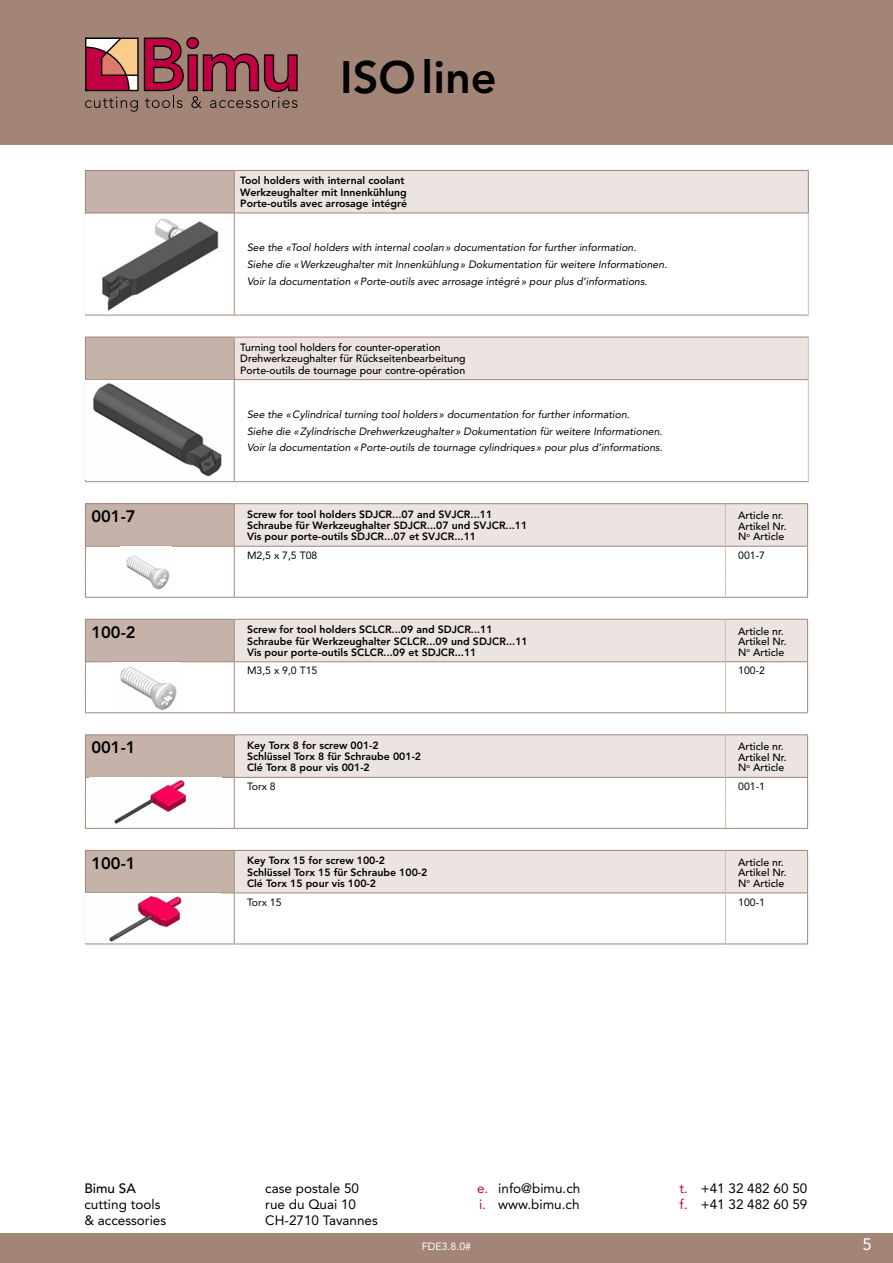
<style>
.page{position:relative;width:893px;height:1263px;background:#fff}
.page>*{position:absolute;margin:0;border:0;box-sizing:border-box;transform-origin:0 0}
.t1{font:800 45px "Avenir";color:#000}
.t2{font:800 16.5px "Avenir";color:#000}
.t3{font:16.5px "Avenir";color:#fff}
.t4{font:13.5px/16.2px "Avenir";color:#000}
.t5{font:500 13.5px "Avenir";color:#000}
.t6{font:800 10.5px/11.2px "Avenir";color:#000}
.t7{font:italic 10.5px/16.8px "Avenir";color:#000}
.t8{font:500 10.5px/10.5px "Avenir";color:#000}
.t9{font:10.5px "Avenir";color:#000}
.t10{font:10.5px "Avenir";color:#fff}
.s1{color:#c10044}
</style>
<div class="page">
<div style="left:0;top:1233px;width:893px;height:30px;background:#a38578"></div>
<div style="left:0;top:0;width:893px;height:145px;background:#a38578"></div>
<svg style="left:85px;top:37px;width:213px;height:75px"></svg>
<div style="left:85px;top:170px;width:149px;height:43px;background:#c5b2a9"></div>
<div style="left:234px;top:170px;width:574px;height:43px;background:#ebe4e0"></div>
<hr style="left:85px;top:170px;width:149px;height:1px;background:#a38578">
<hr style="left:85px;top:171px;width:1px;height:42px;background:#a38578">
<hr style="left:234px;top:170px;width:575px;height:1px;background:#a38578">
<hr style="left:234px;top:171px;width:1px;height:42px;background:#a38578">
<hr style="left:85px;top:213px;width:1px;height:102px;background:#a38578">
<hr style="left:85px;top:315px;width:149px;height:1px;background:#a38578">
<hr style="left:234px;top:315px;width:575px;height:1px;background:#a38578">
<hr style="left:808px;top:213px;width:1px;height:102px;background:#cfbeb6">
<hr style="left:234px;top:213px;width:1px;height:102px;background:#a38578">
<hr style="left:234px;top:213px;width:575px;height:1px;background:#a38578">
<hr style="left:808px;top:171px;width:1px;height:42px;background:#a38578">
<hr style="left:85px;top:213px;width:149px;height:1px;background:#a38578">
<img style="left:102px;top:218px;width:117px;height:93px">
<div style="left:85px;top:337px;width:149px;height:43px;background:#c5b2a9"></div>
<div style="left:234px;top:337px;width:574px;height:43px;background:#ebe4e0"></div>
<hr style="left:85px;top:337px;width:149px;height:1px;background:#a38578">
<hr style="left:85px;top:337px;width:1px;height:42px;background:#a38578">
<hr style="left:234px;top:337px;width:575px;height:1px;background:#a38578">
<hr style="left:234px;top:337px;width:1px;height:42px;background:#a38578">
<hr style="left:85px;top:380px;width:1px;height:101px;background:#a38578">
<hr style="left:85px;top:481px;width:149px;height:1px;background:#a38578">
<hr style="left:234px;top:481px;width:575px;height:1px;background:#a38578">
<hr style="left:808px;top:337px;width:1px;height:43px;background:#cfbeb6">
<hr style="left:808px;top:380px;width:1px;height:101px;background:#cfbeb6">
<hr style="left:234px;top:380px;width:1px;height:101px;background:#a38578">
<hr style="left:234px;top:379px;width:574px;height:1px;background:#a38578">
<hr style="left:85px;top:379px;width:149px;height:1px;background:#a38578">
<img style="left:93px;top:383px;width:129px;height:94px">
<hr style="left:85px;top:503px;width:149px;height:1px;background:#a38578">
<hr style="left:234px;top:503px;width:491px;height:1px;background:#a38578">
<hr style="left:85px;top:597px;width:149px;height:1px;background:#a38578">
<hr style="left:234px;top:597px;width:491px;height:1px;background:#a38578">
<hr style="left:725px;top:597px;width:83px;height:1px;background:#a38578">
<svg style="left:85px;top:504px;width:723px;height:93px"></svg>
<hr style="left:725px;top:503px;width:83px;height:1px;background:#a38578">
<hr style="left:85px;top:546px;width:149px;height:1px;background:#a38578">
<img style="left:120px;top:547px;width:52px;height:48px">
<svg style="left:85px;top:619px;width:723px;height:94px"></svg>
<hr style="left:725px;top:619px;width:83px;height:1px;background:#a38578">
<hr style="left:85px;top:661px;width:149px;height:1px;background:#a38578">
<img style="left:113px;top:662px;width:66px;height:49px">
<hr style="left:85px;top:734px;width:149px;height:1px;background:#a38578">
<hr style="left:234px;top:734px;width:491px;height:1px;background:#a38578">
<hr style="left:85px;top:828px;width:149px;height:1px;background:#a38578">
<hr style="left:234px;top:828px;width:491px;height:1px;background:#a38578">
<hr style="left:725px;top:828px;width:83px;height:1px;background:#a38578">
<svg style="left:85px;top:735px;width:723px;height:93px"></svg>
<hr style="left:725px;top:734px;width:83px;height:1px;background:#a38578">
<hr style="left:85px;top:777px;width:149px;height:1px;background:#a38578">
<img style="left:89px;top:778px;width:133px;height:49px">
<svg style="left:85px;top:850px;width:723px;height:94px"></svg>
<hr style="left:725px;top:850px;width:83px;height:1px;background:#a38578">
<hr style="left:85px;top:892px;width:149px;height:1px;background:#a38578">
<img style="left:86px;top:893px;width:134px;height:49px">
<h1 class="t1" style="left:340px;top:51px;width:158px">ISOline</h1>
<p class="t6" style="left:240px;top:175px;width:169px">Tool holders with internal coolant<br>Werkzeughalter mit Innenkühlung<br>Porte-outils avec arrosage intégré</p>
<p class="t7" style="left:247px;top:239px;width:422px">See the «Tool holders with internal coolan» documentation for further information.<br>Siehe die «Werkzeughalter mit Innenkühlung» Dokumentation für weitere Informationen.<br>Voir la documentation «Porte-outils avec arrosage intégré» pour plus d’informations.</p>
<p class="t8" style="left:240px;top:342px;width:227px;line-height:11.2px">Turning tool holders for counter-operation<br>Drehwerkzeughalter für Rückseitenbearbeitung<br>Porte-outils de tournage pour contre-opération</p>
<p class="t7" style="left:247px;top:406px;width:417px">See the «Cylindrical turning tool holders » documentation for further information.<br>Siehe die «Zylindrische Drehwerkzeughalter » Dokumentation für weitere Informationen.<br>Voir la documentation «Porte-outils de tournage cylindriques» pour plus d’informations.</p>
<h2 class="t2" style="left:91px;top:507px;width:46px">001-7</h2>
<p class="t6" style="left:247px;top:508px;width:282px">Screw for tool holders SDJCR...07 and SVJCR...11<br>Schraube für Werkzeughalter SDJCR...07 und SVJCR...11<br>Vis pour porte-outils SDJCR...07 et SVJCR...11</p>
<p class="t8" style="left:738px;top:511px;width:50px">Article nr.<br>Artikel Nr.<br>N<sup>o</sup> Article</p>
<p class="t9" style="left:247px;top:549px;width:72px">M2,5 x 7,5 T08</p>
<p class="t9" style="left:738px;top:549px;width:28px">001-7</p>
<h2 class="t2" style="left:91px;top:622px;width:46px">100-2</h2>
<p class="t6" style="left:247px;top:624px;width:282px">Screw for tool holders SCLCR...09 and SDJCR...11<br>Schraube für Werkzeughalter SCLCR...09 und SDJCR...11<br>Vis pour porte-outils SCLCR...09 et SDJCR...11</p>
<p class="t8" style="left:738px;top:626px;width:50px">Article nr.<br>Artikel Nr.<br>N<sup>o</sup> Article</p>
<p class="t9" style="left:247px;top:665px;width:72px">M3,5 x 9,0 T15</p>
<p class="t9" style="left:738px;top:665px;width:28px">100-2</p>
<h2 class="t2" style="left:91px;top:738px;width:46px">001-1</h2>
<p class="t6" style="left:247px;top:740px;width:176px">Key Torx 8 for screw 001-2<br>Schlüssel Torx 8 für Schraube 001-2<br>Clé Torx 8 pour vis 001-2</p>
<p class="t8" style="left:738px;top:742px;width:50px">Article nr.<br>Artikel Nr.<br>N<sup>o</sup> Article</p>
<p class="t9" style="left:247px;top:780px;width:30px">Torx 8</p>
<p class="t9" style="left:738px;top:780px;width:28px">001-1</p>
<h2 class="t2" style="left:91px;top:853px;width:46px">100-1</h2>
<p class="t6" style="left:247px;top:855px;width:182px">Key Torx 15 for screw 100-2<br>Schlüssel Torx 15 für Schraube 100-2<br>Clé Torx 15 pour vis 100-2</p>
<p class="t8" style="left:738px;top:857px;width:50px">Article nr.<br>Artikel Nr.<br>N<sup>o</sup> Article</p>
<p class="t9" style="left:247px;top:896px;width:36px">Torx 15</p>
<p class="t9" style="left:738px;top:896px;width:28px">100-1</p>
<p class="t5" style="left:84px;top:1180px;width:53px">Bimu SA</p>
<p class="t4" style="left:84px;top:1196px;width:83px">cutting tools &amp; accessories</p>
<p class="t4" style="left:265px;top:1180px;width:114px">case postale 50 rue du Quai 10<br>CH-2710 Tavannes</p>
<p class="t4" style="left:477px;top:1180px;width:105px"><span class="s1">e.</span> info@bimu.ch <span class="s1">i.</span> www.bimu.ch</p>
<p class="t4" style="left:679px;top:1180px;width:129px"><span class="s1">t.</span> +41 32 482 60 50 <span class="s1">f.</span> +41 32 482 60 59</p>
<p class="t10" style="left:422px;top:1240px;width:51px">FDE3.8.0#</p>
<h2 class="t3" style="left:862px;top:1235px;width:11px">5</h2>
</div>
